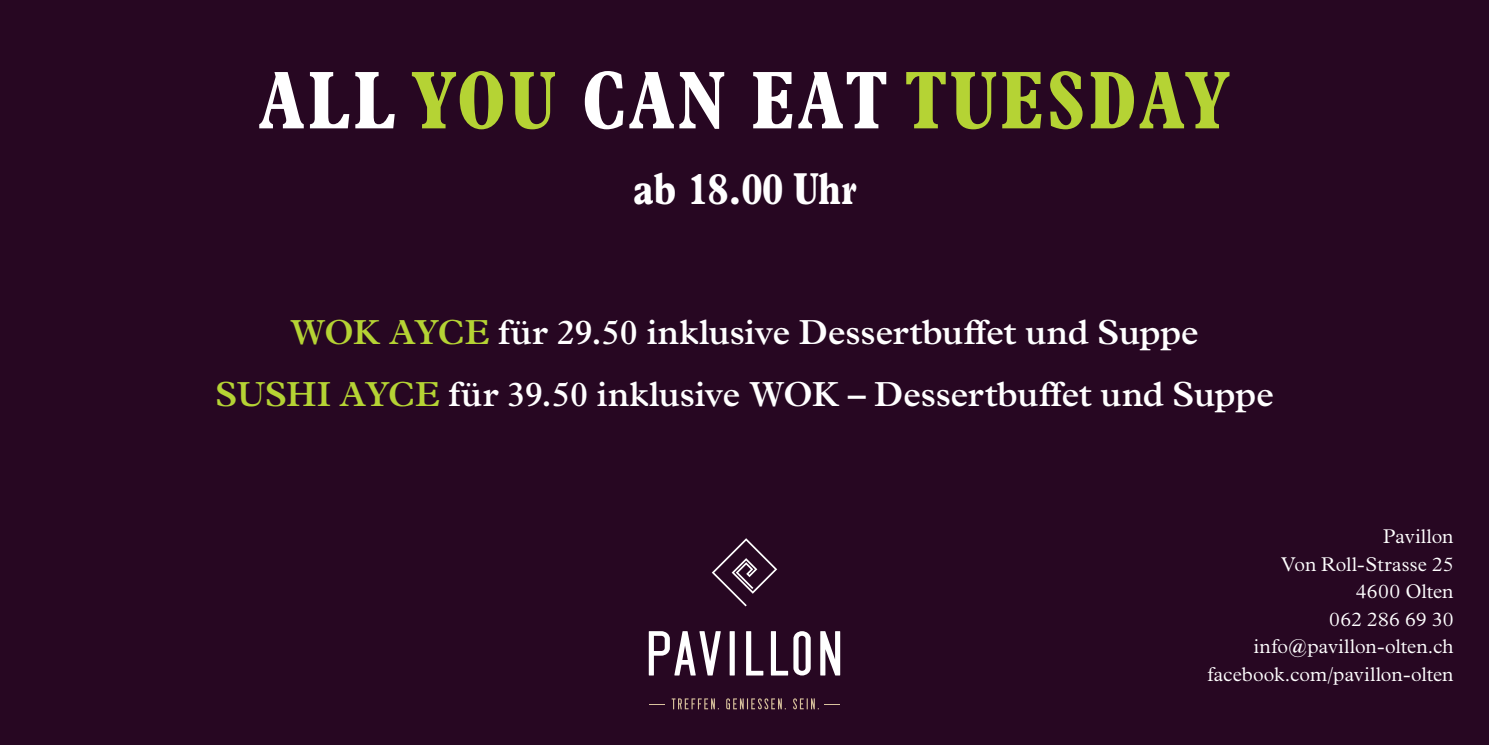
<style>
.page{position:relative;width:1489px;height:745px;background:#fff}
.page>*{position:absolute;margin:0;border:0;box-sizing:border-box;transform-origin:0 0}
.t1{font:700 condensed 82.5px "Plantin Std";letter-spacing:.04em;color:#b5d334}
.t2{font:700 condensed 45px "Plantin Std";color:#fff}
.t3{font:600 35px/62.5px "Plantin MT Std";letter-spacing:-.01em;color:#fff;text-align:center}
.t4{font:300 20px/27.5px "Plantin MT Std";color:#fff;text-align:right}
.s1{color:#fff}
.s2{color:#b5d334}
</style>
<div class="page">
<div style="left:0;top:0;width:1488px;height:744px;background:#270722"></div>
<svg style="left:711px;top:538px;width:66px;height:68px"></svg>
<svg style="left:648px;top:631px;width:192px;height:44px"></svg>
<svg style="left:671px;top:698px;width:144px;height:10px"></svg>
<h1 class="t1" style="left:258px;top:52px;width:973px"><span class="s1">ALL</span> YOU <span class="s1">CAN EAT</span> TUESDAY</h1>
<p class="t2" style="left:632px;top:162px;width:225px">ab 18.00 Uhr</p>
<p class="t3" style="left:215px;top:300px;width:1060px"><span class="s2">WOK AYCE</span> für 29.50 inklusive Dessertbuffet und Suppe<br><span class="s2">SUSHI AYCE</span> für 39.50 inklusive WOK – Dessertbuffet und Suppe</p>
<p class="t4" style="left:1207px;top:522px;width:248px">Pavillon<br>Von Roll-Strasse 25<br>4600 Olten<br>062 286 69 30 info@pavillon-olten.ch facebook.com/pavillon-olten</p>
</div>
